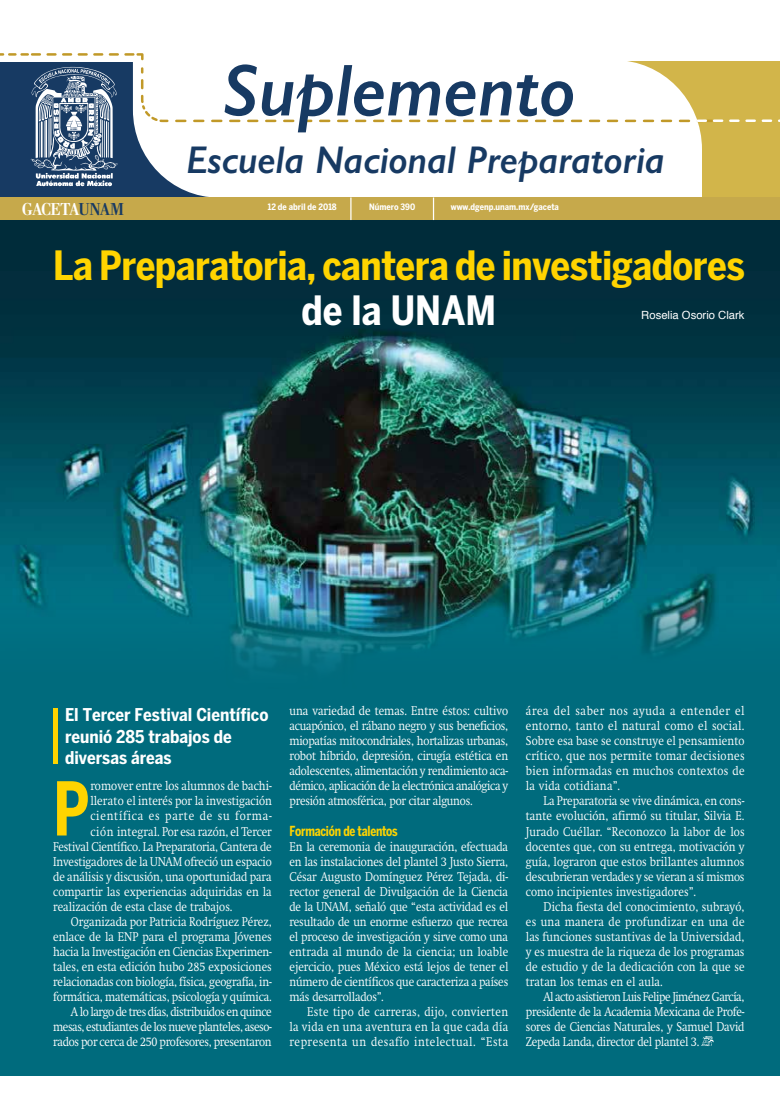
<style>
.page{position:relative;width:780px;height:1117px;background:#fff}
.page>*{position:absolute;margin:0;border:0;box-sizing:border-box;transform-origin:0 0}
.t1{font:italic 600 73.75px "Gill Sans";letter-spacing:-.005em;color:#173a63}
.t2{font:700 73.25px "Benton Sans Cond";color:#ffd400;scale:.87 1}
.t3{font:700 40px "Benton Sans Cond";letter-spacing:-.015em;color:#ffd400}
.t4{font:700 40px "Benton Sans Cond";color:#fff}
.t5{font:italic 600 38.75px "Gill Sans";letter-spacing:-.005em;color:#173a63}
.t6{font:700 17.5px/21.2px "Benton Sans Cond";color:#fff}
.t7{font:700 17.25px "Stilson";letter-spacing:-.005em;color:#fff}
.t8{font:700 13.75px "Benton Sans Cond";letter-spacing:-.02em;color:#ffd400;scale:.87 1}
.t9{font:300 12.5px/15px "Swift";letter-spacing:-.01em;color:#fff;text-align:justify;scale:.87 1}
.t10{font:300 12.5px "Swift";letter-spacing:-.035em;color:#fff;scale:.87 1}
.t11{font:300 12.5px "Swift";letter-spacing:.07em;color:#fff;scale:.87 1}
.t12{font:11.25px "Helvetica";color:#fff}
.t13{font:700 8.75px "Benton Sans Cond";color:#fff}
.s1{color:#173a63}
</style>
<div class="page">
<div style="left:0;top:215px;width:780px;height:80px;background:#002c3a"></div>
<div style="left:0;top:685px;width:780px;height:390px;background:#006b7d"></div>
<img style="left:0;top:295px;width:780px;height:300px">
<div style="left:0;top:62px;width:230px;height:135px;background:#173a63"></div>
<div style="left:619px;top:61px;width:161px;height:137px;background:#d2b54a"></div>
<svg style="left:176px;top:186px;width:526px;height:11px"></svg>
<svg style="left:0;top:53px;width:780px;height:133px"></svg>
<div style="left:0;top:197px;width:780px;height:23px;background:#c6a94b"></div>
<svg style="left:350px;top:197px;width:1px;height:23px"></svg>
<svg style="left:433px;top:197px;width:1px;height:23px"></svg>
<div style="left:53px;top:708px;width:5px;height:55px;background:#ffd400"></div>
<svg style="left:701px;top:1036px;width:12px;height:9px"></svg>
<svg style="left:0;top:595px;width:780px;height:90px;background:#086e7f"></svg>
<h1 class="t1" style="left:222px;top:46px;width:355px">Suplemento</h1>
<h3 class="t5" style="left:186px;top:136px;width:480px">Escuela Nacional Preparatoria</h3>
<h3 class="t7" style="left:22px;top:199px;width:103px">GACETA<span class="s1">UNAM</span></h3>
<p class="t13" style="left:268px;top:202px;width:70px">12 de abril de 2018</p>
<p class="t13" style="left:369px;top:202px;width:48px">Número 390</p>
<p class="t13" style="left:451px;top:202px;width:110px">www.dgenp.unam.mx/gaceta</p>
<h3 class="t3" style="left:53px;top:242px;width:693px">La Preparatoria, cantera de investigadores</h3>
<h3 class="t4" style="left:301px;top:287px;width:196px">de la UNAM</h3>
<p class="t12" style="left:641px;top:306px;width:105px">Roselia Osorio Clark</p>
<h3 class="t6" style="left:65px;top:704px;width:205px">El Tercer Festival Científico reunió 285 trabajos de diversas áreas</h3>
<p class="t9" style="left:289px;top:703px;width:253px">una variedad de temas. Entre éstos: cultivo acuapónico, el rábano negro y sus beneficios, miopatías mitocondriales, hortalizas urbanas, robot híbrido, depresión, cirugía estética en adolescentes, alimentación y rendimiento aca&shy;démico, aplicación de la electrónica analógica y presión atmosférica, por citar algunos.</p>
<p class="t8" style="left:289px;top:822px;width:126px">Formación de talentos</p>
<p class="t9" style="left:289px;top:838px;width:253px">En la ceremonia de inauguración, efectuada en las instalaciones del plantel 3 Justo Sierra, César Augusto Domínguez Pérez Tejada, di&shy;rector general de Divulgación de la Ciencia de la UNAM, señaló que “esta actividad es el resultado de un enorme esfuerzo que recrea el proceso de investigación y sirve como una entrada al mundo de la ciencia; un loable ejercicio, pues México está lejos de tener el número de científicos que caracteriza a países más desarrollados”.</p>
<p class="t9" style="left:289px;top:1003px;width:253px;text-indent:18px">Este tipo de carreras, dijo, convierten la vida en una aventura en la que cada día representa un desafío intelectual. “Esta</p>
<h2 class="t2" style="left:53px;top:765px;width:44px">P</h2>
<p class="t9" style="left:90px;top:778px;width:210px">romover entre los alumnos de bachi-</p>
<p class="t9" style="left:90px;top:793px;width:210px">llerato el interés por la investigación</p>
<p class="t11" style="left:90px;top:808px;width:210px">científica es parte de su forma-</p>
<p class="t9" style="left:90px;top:823px;width:210px">ción integral. Por esa razón, el Tercer</p>
<p class="t9" style="left:53px;top:838px;width:253px">Festival Científico. La Preparatoria, Cantera de</p>
<p class="t9" style="left:53px;top:853px;width:253px">Investigadores de la UNAM ofreció un espacio</p>
<p class="t9" style="left:53px;top:868px;width:252px">de análisis y discusión, una oportunidad para</p>
<p class="t9" style="left:53px;top:883px;width:252px">compartir las experiencias adquiridas en la</p>
<p class="t9" style="left:53px;top:898px;width:208px">realización de esta clase de trabajos.</p>
<p class="t9" style="left:71px;top:913px;width:232px">Organizada por Patricia Rodríguez Pérez,</p>
<p class="t9" style="left:53px;top:928px;width:253px">enlace de la ENP para el programa Jóvenes</p>
<p class="t9" style="left:53px;top:943px;width:253px">hacia la Investigación en Ciencias Experimen-</p>
<p class="t9" style="left:53px;top:958px;width:253px">tales, en esta edición hubo 285 exposiciones</p>
<p class="t9" style="left:53px;top:973px;width:253px">relacionadas con biología, física, geografía, in-</p>
<p class="t9" style="left:53px;top:988px;width:253px">formática, matemáticas, psicología y química.</p>
<p class="t10" style="left:71px;top:1003px;width:232px">A lo largo de tres días, distribuidos en quince</p>
<p class="t10" style="left:53px;top:1018px;width:253px">mesas, estudiantes de los nueve planteles, aseso-</p>
<p class="t9" style="left:53px;top:1033px;width:253px">rados por cerca de 250 profesores, presentaron</p>
<p class="t9" style="left:526px;top:703px;width:253px">área del saber nos ayuda a entender el entorno, tanto el natural como el social.<br>Sobre esa base se construye el pensamiento crítico, que nos permite tomar decisiones bien informadas en muchos contextos de la vida cotidiana”.</p>
<p class="t9" style="left:526px;top:793px;width:253px;text-indent:18px">La Preparatoria se vive dinámica, en cons&shy;tante evolución, afirmó su titular, Silvia E.<br>Jurado Cuéllar. “Reconozco la labor de los docentes que, con su entrega, motivación y guía, lograron que estos brillantes alumnos descubrieran verdades y se vieran a sí mismos como incipientes investigadores”.</p>
<p class="t9" style="left:526px;top:898px;width:253px;text-indent:18px">Dicha fiesta del conocimiento, subrayó, es una manera de profundizar en una de las funciones sustantivas de la Universidad, y es muestra de la riqueza de los programas de estudio y de la dedicación con la que se tratan los temas en el aula.</p>
<p class="t9" style="left:526px;top:988px;width:253px;text-indent:18px">Al acto asistieron Luis Felipe Jiménez García, presidente de la Academia Mexicana de Profe&shy;sores de Ciencias Naturales, y Samuel David Zepeda Landa, director del plantel 3.</p>
</div>
